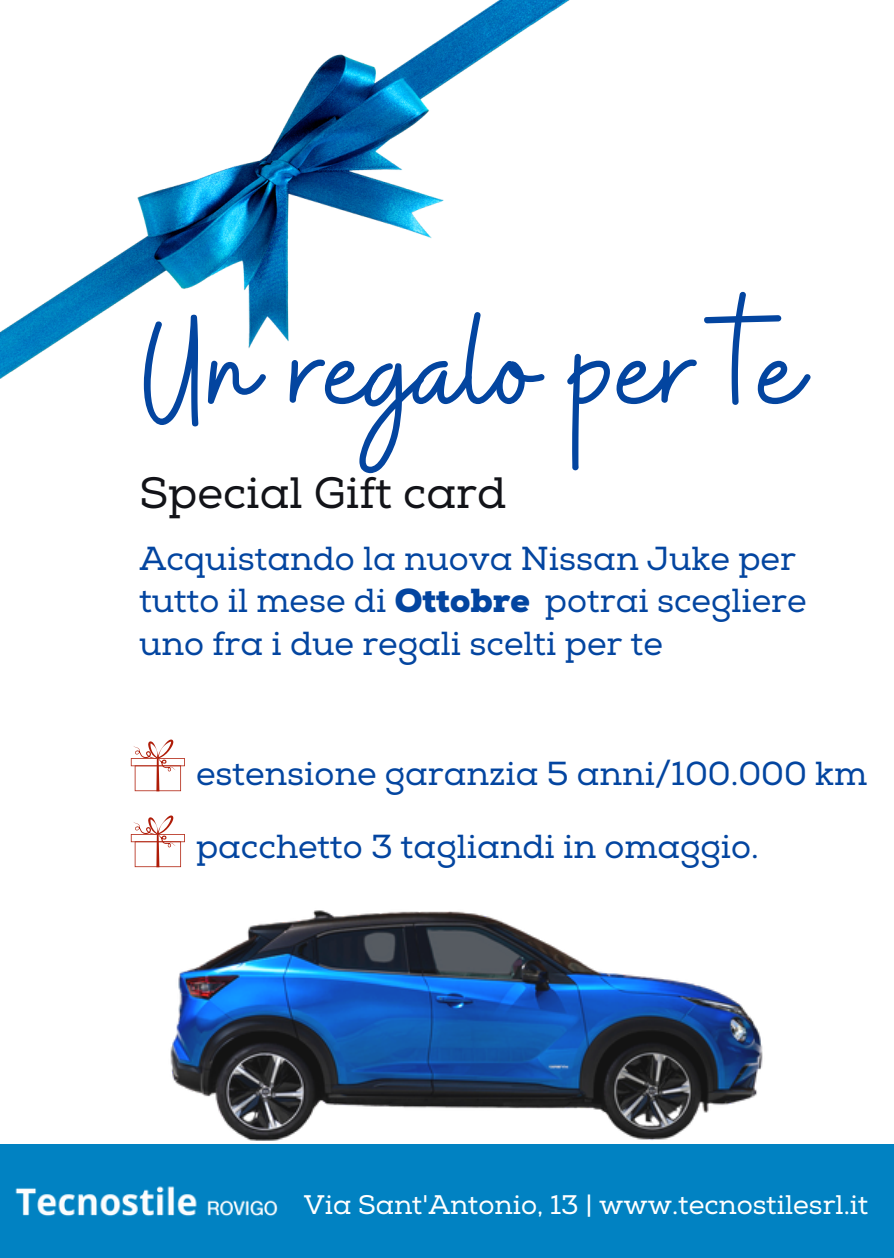
<style>
.page{position:relative;width:894px;height:1258px;background:#fff}
.page>*{position:absolute;margin:0;border:0;box-sizing:border-box;transform-origin:0 0}
.t1{font:157.2px "Buffalo";color:#0345a0}
.t2{font:43.8px "Nexa Slab";color:#121318}
.t3{font:33.3px/42.9px "Nexa Slab";color:#0345a0}
.t4{font:26.7px "Nexa Slab";color:#fff}
.s1{font-weight:900}
</style>
<div class="page">
<img style="left:130px;top:834px;width:633px;height:307px">
<img style="left:0;top:0;width:570px;height:378px">
<svg style="left:133px;top:739px;width:48px;height:52px"></svg>
<hr style="left:156px;top:758px;width:3px;height:33px;background:#af1c08">
<svg style="left:131px;top:758px;width:54px;height:8px"></svg>
<svg style="left:133px;top:815px;width:48px;height:52px"></svg>
<hr style="left:156px;top:834px;width:3px;height:33px;background:#af1c08">
<svg style="left:131px;top:834px;width:54px;height:8px"></svg>
<div style="left:0;top:1144px;width:893px;height:114px;background:#0182c2"></div>
<img style="left:15px;top:1186px;width:263px;height:31px">
<h1 class="t1" style="left:139px;top:268px;width:664px">Un regalo per te</h1>
<h2 class="t2" style="left:139px;top:467px;width:368px">Special Gift card</h2>
<p class="t3" style="left:139px;top:538px;width:668px">Acquistando la nuova Nissan Juke per tutto il mese di <span class="s1">Ottobre</span> potrai scegliere uno fra i due regali scelti per te</p>
<p class="t3" style="left:196px;top:753px;width:672px">estensione garanzia 5 anni/100.000 km</p>
<p class="t3" style="left:196px;top:826px;width:564px">pacchetto 3 tagliandi in omaggio.</p>
<p class="t4" style="left:304px;top:1189px;width:566px">Via Sant'Antonio, 13 | www.tecnostilesrl.it</p>
</div>
